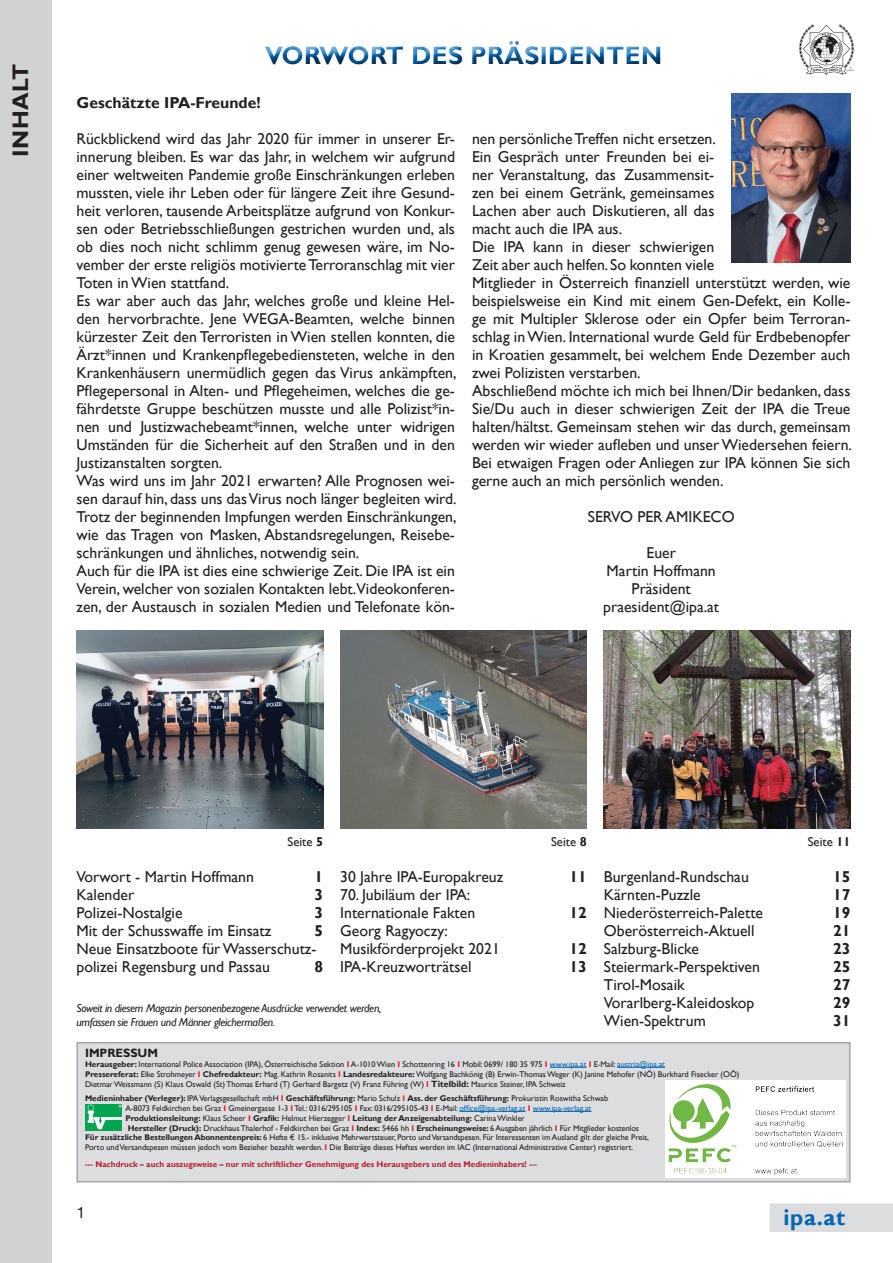
<style>
.page{position:relative;width:893px;height:1263px;background:#fff}
.page>*{position:absolute;margin:0;border:0;box-sizing:border-box;transform-origin:0 0}
.t1{font:700 25.5px "Gill Sans";color:#0166b3}
.t2{font:700 22.5px "Gill Sans";letter-spacing:.03em;color:#231f20}
.t3{font:700 22.5px "Gill Sans";color:#0166b3}
.t4{font:15.75px/18px "Gill Sans";color:#231f20}
.t5{font:700 15.75px "Gill Sans";color:#231f20}
.t6{font:15.75px "Helvetica Neue";color:#231f20}
.t7{font:12.75px "Gill Sans";color:#231f20}
.t8{font:700 12px "Gill Sans";color:#231f20}
.t9{font:italic 11.55px/13.8px "Gill Sans";letter-spacing:-.03em;color:#231f20}
.t10{font:8.25px/9.9px "Gill Sans";color:#231f20}
.t11{font:700 8.25px "Gill Sans";color:#b61f2d}
.t12{font:700 8.25px "Gill Sans";color:#231f20}
.s1{font-weight:700}
.s2{font-weight:700;color:#ee1d23}
.s3{color:#0166b3}
.s4{font-weight:700;font-size:9px}
.s5{font-weight:400}
.s6{color:#ee1d23}
</style>
<div class="page">
<img style="left:799px;top:25px;width:54px;height:49px">
<div style="left:770px;top:1203px;width:123px;height:29px;background:#dcdddf"></div>
<div style="left:0;top:0;width:51px;height:1263px;background:#d1d2d4"></div>
<img style="left:77px;top:630px;width:246px;height:198px">
<img style="left:604px;top:630px;width:246px;height:198px">
<img style="left:340px;top:630px;width:247px;height:198px">
<div style="left:263px;top:39px;width:408px;height:36px;background:#231f20;opacity:.75"></div>
<img style="left:731px;top:94px;width:119px;height:169px">
<div style="left:77px;top:1042px;width:773px;height:140px;background:#dcdddf;border:1px solid #939598"></div>
<hr style="left:550px;top:1067px;width:36px;height:1px;background:#0166b3">
<hr style="left:617px;top:1067px;width:48px;height:1px;background:#0166b3">
<hr style="left:459px;top:1111px;width:66px;height:1px;background:#0166b3">
<hr style="left:533px;top:1111px;width:58px;height:1px;background:#0166b3">
<img style="left:85px;top:1105px;width:36px;height:25px">
<img style="left:665px;top:1081px;width:181px;height:97px">
<h2 class="t2" style="left:7px;top:157px;width:95px;rotate:-90deg">INHALT</h2>
<h1 class="t1" style="left:265px;top:40px;width:399px">VORWORT DES PRÄSIDENTEN</h1>
<p class="t5" style="left:77px;top:93px;width:186px">Geschätzte IPA-Freunde!</p>
<p class="t4" style="left:77px;top:130px;width:382px">Rückblickend wird das Jahr 2020 für immer in unserer Er&shy;innerung bleiben. Es war das Jahr, in welchem wir aufgrund einer weltweiten Pandemie große Einschränkungen erleben mussten, viele ihr Leben oder für längere Zeit ihre Gesund&shy;heit verloren, tausende Arbeitsplätze aufgrund von Konkur&shy;sen oder Betriebsschließungen gestrichen wurden und, als ob dies noch nicht schlimm genug gewesen wäre, im No&shy;vember der erste religiös motivierte Terroranschlag mit vier Toten in Wien stattfand.<br>Es war aber auch das Jahr, welches große und kleine Hel&shy;den hervorbrachte. Jene WEGA-Beamten, welche binnen kürzester Zeit den Terroristen in Wien stellen konnten, die Ärzt*innen und Krankenpflegebediensteten, welche in den Krankenhäusern unermüdlich gegen das Virus ankämpften, Pflegepersonal in Alten- und Pflegeheimen, welches die ge&shy;fährdetste Gruppe beschützen musste und alle Polizist*in&shy;nen und Justizwachebeamt*innen, welche unter widrigen Umständen für die Sicherheit auf den Straßen und in den Justizanstalten sorgten.<br>Was wird uns im Jahr 2021 erwarten? Alle Prognosen wei&shy;sen darauf hin, dass uns das Virus noch länger begleiten wird.<br>Trotz der beginnenden Impfungen werden Einschränkungen, wie das Tragen von Masken, Abstandsregelungen, Reisebe&shy;schränkungen und ähnliches, notwendig sein.<br>Auch für die IPA ist dies eine schwierige Zeit. Die IPA ist ein Verein, welcher von sozialen Kontakten lebt.Videokonferen&shy;zen, der Austausch in sozialen Medien und Telefonate kön-</p>
<p class="t4" style="left:472px;top:130px;width:381px">nen persönliche Treffen nicht ersetzen.<br>Ein Gespräch unter Freunden bei ei-<br>ner Veranstaltung, das Zusammensit-<br>zen bei einem Getränk, gemeinsames<br>Lachen aber auch Diskutieren, all das<br>macht auch die IPA aus.<br>Die IPA kann in dieser schwierigen<br>Zeit aber auch helfen. So konnten viele<br>Mitglieder in Österreich finanziell unterstützt werden, wie beispielsweise ein Kind mit einem Gen-Defekt, ein Kolle&shy;ge mit Multipler Sklerose oder ein Opfer beim Terroran&shy;schlag in Wien. International wurde Geld für Erdbebenopfer in Kroatien gesammelt, bei welchem Ende Dezember auch zwei Polizisten verstarben.<br>Abschließend möchte ich mich bei Ihnen/Dir bedanken, dass Sie/Du auch in dieser schwierigen Zeit der IPA die Treue halten/hältst. Gemeinsam stehen wir das durch, gemeinsam werden wir wieder aufleben und unser Wiedersehen feiern.<br>Bei etwaigen Fragen oder Anliegen zur IPA können Sie sich gerne auch an mich persönlich wenden.</p>
<p class="t4" style="left:588px;top:508px;width:148px">SERVO PER AMIKECO</p>
<p class="t4" style="left:603px;top:544px;width:117px;text-align:center">Euer<br>Martin Hoffmann<br>Präsident praesident@ipa.at</p>
<p class="t7" style="left:287px;top:834px;width:37px">Seite <span class="s1">5</span></p>
<p class="t7" style="left:551px;top:834px;width:37px">Seite <span class="s1">8</span></p>
<p class="t4" style="left:77px;top:868px;width:179px">Vorwort - Martin Hoffmann</p>
<p class="t5" style="left:314px;top:867px;width:10px">1</p>
<p class="t4" style="left:77px;top:886px;width:59px">Kalender</p>
<p class="t5" style="left:314px;top:885px;width:10px">3</p>
<p class="t4" style="left:77px;top:904px;width:108px">Polizei-Nostalgie</p>
<p class="t5" style="left:314px;top:903px;width:10px">3</p>
<p class="t4" style="left:77px;top:922px;width:196px">Mit der Schusswaffe im Einsatz</p>
<p class="t5" style="left:314px;top:921px;width:10px">5</p>
<p class="t4" style="left:77px;top:940px;width:242px">Neue Einsatzboote für Wasserschutz&shy;polizei Regensburg und Passau</p>
<p class="t5" style="left:314px;top:957px;width:10px">8</p>
<p class="t4" style="left:340px;top:868px;width:165px">30 Jahre IPA-Europakreuz</p>
<p class="t5" style="left:569px;top:867px;width:19px">11</p>
<p class="t4" style="left:340px;top:886px;width:137px">70. Jubiläum der IPA:<br>Internationale Fakten</p>
<p class="t5" style="left:569px;top:903px;width:19px">12</p>
<p class="t4" style="left:340px;top:922px;width:161px">Georg Ragyoczy:<br>Musikförderprojekt 2021</p>
<p class="t5" style="left:569px;top:939px;width:19px">12</p>
<p class="t4" style="left:340px;top:958px;width:133px">IPA-Kreuzworträtsel</p>
<p class="t5" style="left:569px;top:957px;width:19px">13</p>
<p class="t9" style="left:77px;top:1002px;width:306px">Soweit in diesem Magazin personenbezogene Ausdrücke verwendet werden, umfassen sie Frauen und Männer gleichermaßen.</p>
<p class="t7" style="left:808px;top:834px;width:44px">Seite <span class="s1">11</span></p>
<p class="t4" style="left:604px;top:868px;width:147px">Burgenland-Rundschau</p>
<p class="t5" style="left:833px;top:867px;width:19px">15</p>
<p class="t4" style="left:604px;top:886px;width:98px">Kärnten-Puzzle</p>
<p class="t5" style="left:833px;top:885px;width:19px">17</p>
<p class="t4" style="left:604px;top:904px;width:161px">Niederösterreich-Palette</p>
<p class="t5" style="left:833px;top:903px;width:19px">19</p>
<p class="t4" style="left:604px;top:922px;width:152px">Oberösterreich-Aktuell</p>
<p class="t5" style="left:833px;top:921px;width:19px">21</p>
<p class="t4" style="left:604px;top:940px;width:97px">Salzburg-Blicke</p>
<p class="t5" style="left:833px;top:939px;width:19px">23</p>
<p class="t4" style="left:604px;top:958px;width:158px">Steiermark-Perspektiven</p>
<p class="t5" style="left:833px;top:957px;width:19px">25</p>
<p class="t4" style="left:604px;top:976px;width:82px">Tirol-Mosaik</p>
<p class="t5" style="left:833px;top:975px;width:19px">27</p>
<p class="t4" style="left:604px;top:994px;width:152px">Vorarlberg-Kaleidoskop</p>
<p class="t5" style="left:833px;top:993px;width:19px">29</p>
<p class="t4" style="left:604px;top:1012px;width:104px">Wien-Spektrum</p>
<p class="t5" style="left:833px;top:1011px;width:19px">31</p>
<p class="t8" style="left:85px;top:1045px;width:75px">IMPRESSUM</p>
<p class="t10" style="left:85px;top:1059px;width:656px"><span class="s1">Herausgeber:</span> International Police Association (IPA), Österreichische Sektion <span class="s2">I</span> A-1010 Wien <span class="s2">I</span> Schottenring 16 <span class="s2">I</span> Mobil: 0699/ 180 35 975 <span class="s2">I</span> <span class="s3">www.ipa.at</span> <span class="s2">I</span> E-Mail: <span class="s3">austria@ipa.at<br></span><span class="s1">Pressereferat:</span> Elke Strohmeyer <span class="s2">I</span> <span class="s1">Chefredakteur:</span> Mag. Kathrin Rosanits <span class="s2">I</span> <span class="s1">Landesredakteure:</span> Wolfgang Bachkönig (B) Erwin-Thomas Weger (K) Janine Mehofer (NÖ) Burkhard Fisecker (OÖ)</p>
<p class="t10" style="left:85px;top:1078px;width:525px;line-height:13.5px">Dietmar Weissmann (S) Klaus Oswald (St) Thomas Erhard (T) Gerhard Bargetz (V) Franz Führing (W) <span class="s2">I</span> <span class="s4">Titelbild:</span> Maurice Steiner, IPA Schweiz<br><span class="s1">Medieninhaber (Verleger):</span> IPA Verlagsgesellschaft mbH <span class="s2">I</span> <span class="s1">Geschäftsführung:</span> Mario Schulz <span class="s2">I</span> <span class="s1">Ass. der Geschäftsführung:</span> Prokuristin Roswitha Schwab</p>
<p class="t10" style="left:125px;top:1103px;width:467px">A-8073 Feldkirchen bei Graz <span class="s2">I</span> Gmeinergasse 1-3 <span class="s2">I</span> Tel.: 0316/295105 <span class="s2">I</span> Fax: 0316/295105-43 <span class="s2">I</span> E-Mail: <span class="s3">office@ipa-verlag.at</span> <span class="s2">I</span> <span class="s3">www.ipa-verlag.at</span></p>
<p class="t12" style="left:125px;top:1113px;width:401px">Produktionsleitung: <span class="s5">Klaus Scheer</span> <span class="s6">I</span> Grafik: <span class="s5">Helmut Hierzegger</span> <span class="s6">I</span> Leitung der Anzeigenabteilung: <span class="s5">Carina Winkler</span></p>
<p class="t10" style="left:128px;top:1123px;width:513px"><span class="s1">Hersteller (Druck):</span> Druckhaus Thalerhof - Feldkirchen bei Graz <span class="s2">I</span> <span class="s1">Index:</span> 5466 hh <span class="s2">I</span> <span class="s1">Erscheinungsweise:</span> 6 Ausgaben jährlich <span class="s2">I</span> Für Mitglieder kostenlos</p>
<p class="t10" style="left:85px;top:1133px;width:566px"><span class="s1">Für zusätzliche Bestellungen Abonnentenpreis:</span> 6 Hefte € 15.- inklusive Mehrwertsteuer, Porto und Versandspesen. Für Interessenten im Ausland gilt der gleiche Preis,</p>
<p class="t10" style="left:85px;top:1143px;width:550px">Porto und Versandspesen müssen jedoch vom Bezieher bezahlt werden. <span class="s2">I</span> Die Beiträge dieses Heftes werden im IAC (International Administrative Center) registriert.</p>
<p class="t11" style="left:85px;top:1160px;width:454px">--- Nachdruck – auch auszugsweise – nur mit schriftlicher Genehmigung des Herausgebers und des Medieninhabers! ---</p>
<p class="t6" style="left:77px;top:1201px;width:10px">1</p>
<h2 class="t3" style="left:783px;top:1204px;width:63px">ipa.at</h2>
</div>
